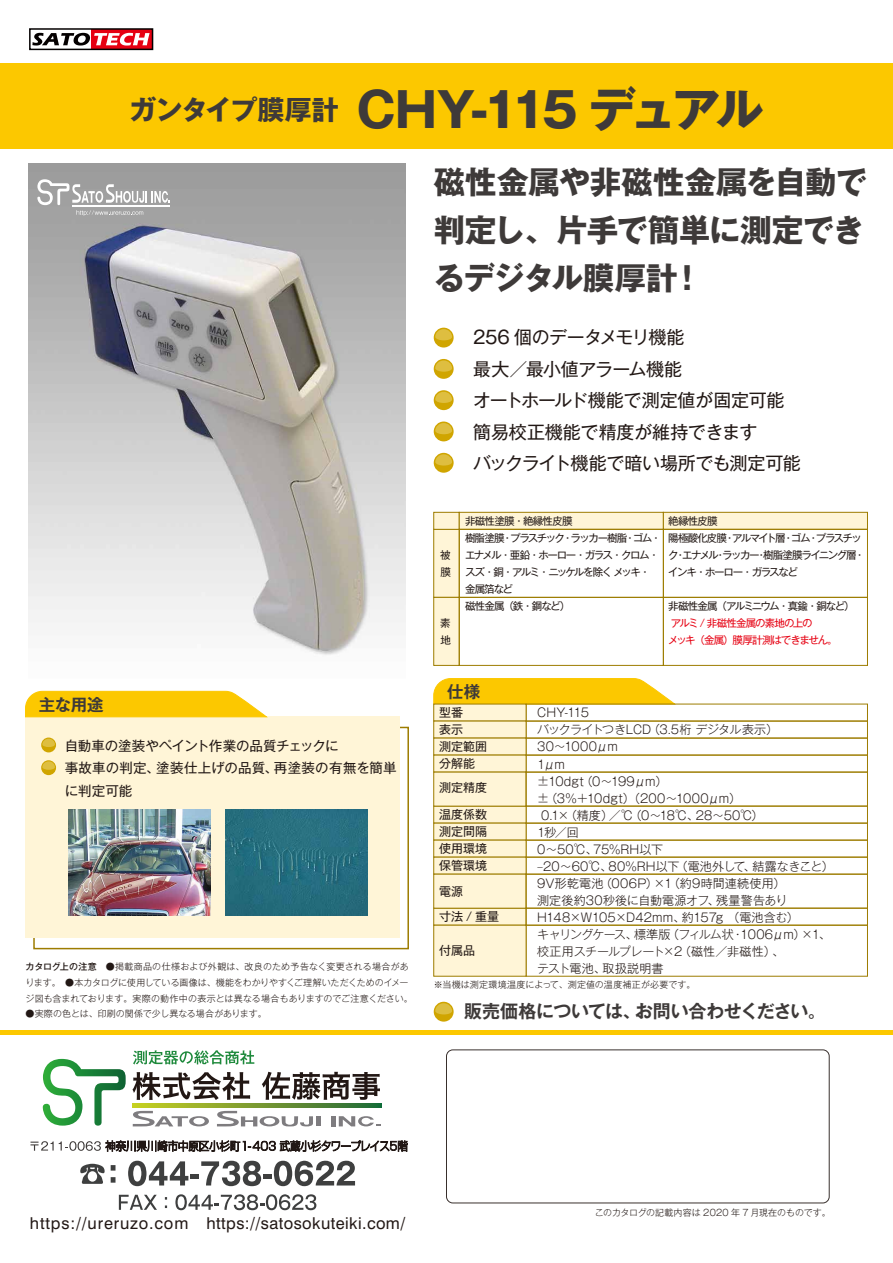
<style>
.page{position:relative;width:893px;height:1263px;background:#fff}
.page>*{position:absolute;margin:0;border:0;box-sizing:border-box;transform-origin:0 0}
.t1{font:700 48px "Gothic MB101 Pro";letter-spacing:-.11em;color:#3e3a39}
.t2{font:700 31.5px/48px "Gothic MB101 Pro";letter-spacing:-.015em;color:#3e3a39;text-align:justify}
.t3{font:18px/31.5px "Gothic MB101 Pro";letter-spacing:-.025em;color:#221815}
.t4{font:700 18px "Gothic MB101 Pro De";letter-spacing:-.02em;color:#3e3a39}
.t5{font:700 16.5px "Gothic MB101 Pro De";letter-spacing:-.02em;color:#3e3a39}
.t6{font:16.35px "Swiss 721 BT";letter-spacing:.025em;color:#221815}
.t7{font:13.5px/22.5px "Gothic MB101 Pro";color:#221815}
.t8{font:300 12px "Gothic MB101 Pro";color:#221815}
.t9{font:12px/17px "Gothic MB101 Pro";color:#221815}
.t10{font:300 12px "Gothic MB101 Pro";letter-spacing:-.07em;color:#221815}
.t11{font:300 12px "Gothic MB101 Pro";letter-spacing:.02em;color:#221815}
.t12{font:300 12px "Gothic MB101 Pro";letter-spacing:-.03em;color:#221815}
.t13{font:300 12px "Gothic MB101 Pro";letter-spacing:-.025em;color:#221815}
.t14{font:300 12px "Gothic MB101 Pro";letter-spacing:-.02em;color:#221815}
.t15{font:10.5px/17px "Gothic MB101 Pro";letter-spacing:-.125em;color:#221815}
.t16{font:10.5px/17px "Gothic MB101 Pro";letter-spacing:-.1em;color:#e60012}
.t17{font:300 9px/15.8px "Gothic MB101 Pro";color:#221815}
.s1{font-weight:500}
</style>
<div class="page">
<hr style="left:0;top:1031px;width:893px;height:4px;background:#fcc800">
<div style="left:0;top:64px;width:893px;height:85px;background:#fcc800"></div>
<div style="left:446px;top:1050px;width:383px;height:153px;border:1px solid #221815;border-radius:6px"></div>
<div style="left:434px;top:1002px;width:20px;height:19px;background:#d0a500;border-radius:50%"></div>
<svg style="left:435px;top:1003px;width:17px;height:11px"></svg>
<svg style="left:433px;top:678px;width:242px;height:26px;background:#facb15"></svg>
<div style="left:526px;top:721px;width:342px;height:17px;border:1px solid #9d7c00"></div>
<div style="left:526px;top:738px;width:342px;height:17px;border:1px solid #9d7c00"></div>
<div style="left:526px;top:755px;width:342px;height:17px;border:1px solid #9d7c00"></div>
<div style="left:526px;top:806px;width:342px;height:17px;border:1px solid #9d7c00"></div>
<div style="left:526px;top:823px;width:342px;height:17px;border:1px solid #9d7c00"></div>
<div style="left:526px;top:840px;width:342px;height:17px;border:1px solid #9d7c00"></div>
<div style="left:526px;top:857px;width:342px;height:17px;border:1px solid #9d7c00"></div>
<div style="left:434px;top:704px;width:92px;height:17px;background:#fff5d7"></div>
<div style="left:434px;top:721px;width:92px;height:17px;background:#fff5d7"></div>
<div style="left:434px;top:738px;width:92px;height:17px;background:#fff5d7"></div>
<div style="left:434px;top:755px;width:92px;height:17px;background:#fff5d7"></div>
<div style="left:434px;top:806px;width:92px;height:17px;background:#fff5d7;border:1px solid #9d7c00"></div>
<div style="left:434px;top:823px;width:92px;height:17px;background:#fff5d7"></div>
<div style="left:434px;top:840px;width:92px;height:17px;background:#fff5d7"></div>
<div style="left:434px;top:857px;width:92px;height:17px;background:#fff5d7"></div>
<div style="left:434px;top:908px;width:92px;height:17px;background:#fff5d7;border:1px solid #9d7c00"></div>
<div style="left:526px;top:908px;width:342px;height:17px;border:1px solid #9d7c00"></div>
<div style="left:434px;top:772px;width:92px;height:34px;background:#fff5d7"></div>
<div style="left:434px;top:874px;width:92px;height:34px;background:#fff5d7"></div>
<div style="left:526px;top:874px;width:342px;height:34px;border:1px solid #9d7c00"></div>
<div style="left:526px;top:772px;width:342px;height:34px;border:1px solid #9d7c00"></div>
<div style="left:526px;top:925px;width:342px;height:51px;border:1px solid #9d7c00"></div>
<div style="left:434px;top:925px;width:92px;height:51px;background:#fff5d7;border:1px solid #9d7c00"></div>
<div style="left:91px;top:29px;width:62px;height:20px;background:#e60012"></div>
<svg style="left:32px;top:33px;width:118px;height:13px"></svg>
<div style="left:29px;top:28px;width:124px;height:22px;border:2px solid #040000"></div>
<svg style="left:132px;top:1103px;width:249px;height:5px"></svg>
<svg style="left:133px;top:1072px;width:117px;height:28px"></svg>
<svg style="left:262px;top:1072px;width:118px;height:28px"></svg>
<svg style="left:133px;top:1050px;width:121px;height:14px"></svg>
<svg style="left:80px;top:1164px;width:25px;height:20px"></svg>
<svg style="left:111px;top:1165px;width:5px;height:18px"></svg>
<svg style="left:128px;top:1161px;width:60px;height:25px"></svg>
<div style="left:191px;top:1174px;width:8px;height:5px;background:#3e3f3f"></div>
<svg style="left:201px;top:1161px;width:60px;height:25px"></svg>
<div style="left:263px;top:1174px;width:9px;height:5px;background:#3e3f3f"></div>
<svg style="left:274px;top:1161px;width:81px;height:25px"></svg>
<svg style="left:119px;top:1195px;width:38px;height:15px"></svg>
<svg style="left:175px;top:1194px;width:141px;height:16px"></svg>
<svg style="left:43px;top:1059px;width:83px;height:67px"></svg>
<svg style="left:217px;top:1111px;width:96px;height:15px"></svg>
<hr style="left:316px;top:1116px;width:4px;height:10px;background:#7e7c7f">
<hr style="left:331px;top:1116px;width:4px;height:10px;background:#7e7c7f">
<svg style="left:339px;top:1116px;width:41px;height:10px"></svg>
<svg style="left:133px;top:1111px;width:76px;height:15px"></svg>
<svg style="left:31px;top:1140px;width:377px;height:12px"></svg>
<div style="left:434px;top:529px;width:25px;height:68px;background:#fff5d7"></div>
<div style="left:434px;top:597px;width:25px;height:69px;background:#fff5d7"></div>
<img style="left:28px;top:164px;width:378px;height:491px">
<div style="left:33px;top:727px;width:376px;height:222px;border:2px solid #9d7c00"></div>
<div style="left:26px;top:717px;width:374px;height:221px;background:#fff5d7"></div>
<div style="left:41px;top:737px;width:15px;height:15px;background:#d0a500;border-radius:50%"></div>
<svg style="left:42px;top:739px;width:13px;height:8px"></svg>
<div style="left:41px;top:760px;width:15px;height:15px;background:#d0a500;border-radius:50%"></div>
<svg style="left:42px;top:761px;width:13px;height:9px"></svg>
<svg style="left:25px;top:691px;width:242px;height:26px;background:#fccc15"></svg>
<div style="left:434px;top:328px;width:20px;height:19px;background:#d0a500;border-radius:50%"></div>
<svg style="left:435px;top:329px;width:17px;height:11px"></svg>
<div style="left:434px;top:359px;width:20px;height:20px;background:#d0a500;border-radius:50%"></div>
<svg style="left:435px;top:360px;width:17px;height:12px"></svg>
<div style="left:434px;top:390px;width:20px;height:20px;background:#d0a500;border-radius:50%"></div>
<svg style="left:435px;top:392px;width:17px;height:11px"></svg>
<div style="left:434px;top:421px;width:20px;height:20px;background:#d0a500;border-radius:50%"></div>
<svg style="left:435px;top:423px;width:17px;height:11px"></svg>
<div style="left:434px;top:453px;width:20px;height:20px;background:#d0a500;border-radius:50%"></div>
<svg style="left:435px;top:454px;width:17px;height:12px"></svg>
<img style="left:69px;top:809px;width:142px;height:106px">
<img style="left:226px;top:809px;width:141px;height:106px">
<div style="left:434px;top:512px;width:25px;height:17px;background:#fff5d7;border:1px solid #9d7c00"></div>
<div style="left:459px;top:512px;width:204px;height:17px;background:#fff5d7;border:1px solid #9d7c00"></div>
<div style="left:663px;top:512px;width:205px;height:17px;background:#fff5d7;border:1px solid #9d7c00"></div>
<div style="left:459px;top:529px;width:204px;height:68px;border:1px solid #9d7c00"></div>
<div style="left:459px;top:597px;width:204px;height:69px;border:1px solid #9d7c00"></div>
<div style="left:663px;top:529px;width:205px;height:68px;border:1px solid #9d7c00"></div>
<div style="left:663px;top:597px;width:205px;height:69px;border:1px solid #9d7c00"></div>
<svg style="left:37px;top:179px;width:133px;height:37px"></svg>
<h1 class="t1" style="left:130px;top:70px;width:635px"><sup>ガンタイプ膜厚計</sup> CHY-115 デュアル</h1>
<h2 class="t2" style="left:434px;top:154px;width:435px">磁性金属や非磁性金属を自動で判定し、片手で簡単に測定できるデジタル膜厚計！</h2>
<h3 class="t3" style="left:473px;top:319px;width:329px">256 個のデータメモリ機能<br>最大／最小値アラーム機能<br>オートホールド機能で測定値が固定可能簡易校正機能で精度が維持できます<br>バックライト機能で暗い場所でも測定可能</h3>
<p class="t15" style="left:440px;top:545px;width:12px">被膜</p>
<p class="t15" style="left:440px;top:613px;width:12px">素地</p>
<p class="t15" style="left:465px;top:511px;width:198px">非磁性塗膜・絶縁性皮膜<br>樹脂塗膜・プラスチック・ラッカー樹脂・ゴム・エナメル・ 亜鉛・ホーロー・ガラス・クロム・スズ・銅・アルミ・ニッケルを除く メッキ・金属箔など<br>磁性金属（鉄・鋼など）</p>
<p class="t15" style="left:668px;top:511px;width:198px">絶縁性皮膜<br>陽極酸化皮膜・アルマイト層・ゴム・プラスチック・エナメル・ラッカー・樹脂塗膜ライニング層・インキ・ホーロー・ガラスなど</p>
<p class="t15" style="left:668px;top:596px;width:188px">非磁性金属（アルミニウム・真鍮・銅など）</p>
<p class="t16" style="left:668px;top:613px;width:171px">アルミ / 非磁性金属の素地の上の<br>メッキ（金属）膜厚計測はできません。</p>
<h3 class="t5" style="left:447px;top:678px;width:34px">仕様</h3>
<h3 class="t5" style="left:39px;top:691px;width:66px">主な用途</h3>
<h3 class="t9" style="left:439px;top:703px;width:49px">型番<br>表示<br>測定範囲分解能</h3>
<h3 class="t9" style="left:439px;top:778px;width:49px">測定精度</h3>
<h3 class="t9" style="left:439px;top:804px;width:49px;text-align:justify">温度係数測定間隔使用環境保管環境</h3>
<h3 class="t9" style="left:439px;top:877px;width:61px;line-height:25.2px">電源<br>寸法 / 重量</h3>
<h3 class="t9" style="left:439px;top:940px;width:37px">付属品</h3>
<h3 class="t8" style="left:537px;top:703px;width:53px">CHY-115</h3>
<h3 class="t12" style="left:537px;top:720px;width:242px">バックライトつきLCD（3.5桁 デジタル表示）</h3>
<h3 class="t14" style="left:537px;top:737px;width:82px">30～1000μm</h3>
<h3 class="t8" style="left:537px;top:754px;width:29px">1μm</h3>
<h3 class="t13" style="left:537px;top:771px;width:132px">±10dgt（0～199μm）</h3>
<h3 class="t8" style="left:537px;top:788px;width:205px">±（3％＋10dgt）（200～1000μm）</h3>
<h3 class="t8" style="left:541px;top:805px;width:224px">0.1×（精度）／℃（0～18℃、28～50℃）</h3>
<h3 class="t8" style="left:537px;top:822px;width:43px">1秒／回</h3>
<h3 class="t8" style="left:537px;top:839px;width:128px">0～50℃、75%RH以下</h3>
<h3 class="t8" style="left:537px;top:856px;width:298px">‒20～60℃、80%RH以下（電池外して、結露なきこと）</h3>
<h3 class="t11" style="left:537px;top:873px;width:250px">9V形乾電池（006P）×1（約9時間連続使用）</h3>
<h3 class="t8" style="left:537px;top:890px;width:252px">測定後約30秒後に自動電源オフ、残量警告あり</h3>
<h3 class="t8" style="left:537px;top:907px;width:263px">H148×W105×D42mm、約157g （電池含む）</h3>
<h3 class="t10" style="left:537px;top:924px;width:295px">キャリングケース、標準版（フィルム状・1006μm）×1、</h3>
<h3 class="t8" style="left:537px;top:941px;width:249px">校正用スチールプレート×2（磁性／非磁性）、</h3>
<h3 class="t8" style="left:537px;top:958px;width:128px">テスト電池、取扱説明書</h3>
<h3 class="t7" style="left:65px;top:732px;width:333px">自動車の塗装やペイント作業の品質チェックに<br>事故車の判定、塗装仕上げの品質、再塗装の有無を簡単に判定可能</h3>
<p class="t17" style="left:26px;top:957px;width:389px"><span class="s1">カタログ上の注意　</span>●掲載商品の仕様および外観は、改良のため予告なく変更される場合があります。　●本カタログに使用している画像は、機能をわかりやすくご理解いただくためのイメージ図も含まれております。実際の動作中の表示とは異なる場合もありますのでご注意ください。</p>
<p class="t17" style="left:26px;top:1005px;width:243px">●実際の色とは、印刷の関係で少し異なる場合があります。</p>
<h3 class="t4" style="left:464px;top:996px;width:363px">販売価格については、お問い合わせください。</h3>
<p class="t17" style="left:434px;top:976px;width:263px">※当機は測定環境温度によって、測定値の温度補正が必要です。</p>
<h3 class="t6" style="left:30px;top:1213px;width:377px">https://ureruzo.com https://satosokuteiki.com/</h3>
<p class="t17" style="left:595px;top:1203px;width:237px">このカタログの記載内容は 2020 年 7 月現在のものです。</p>
</div>
